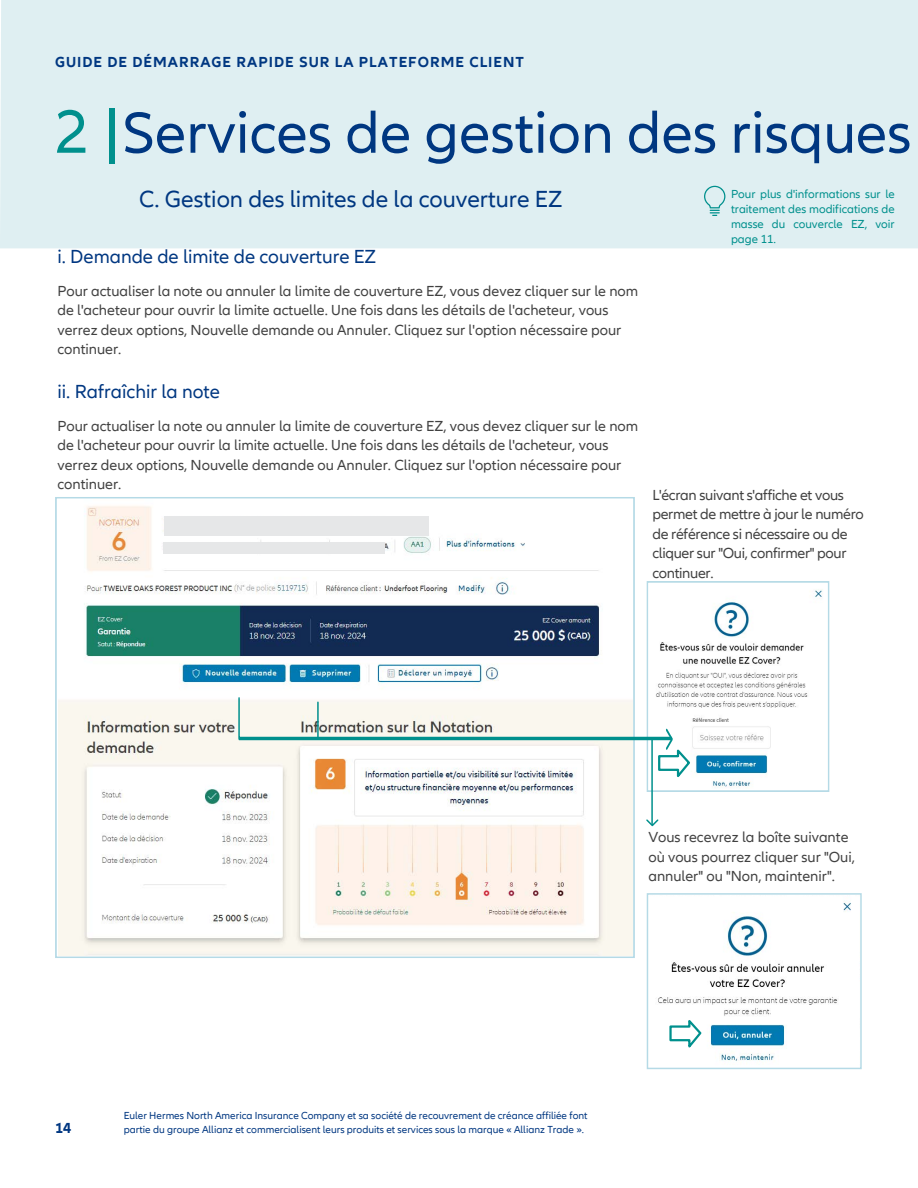
<style>
.page{position:relative;width:918px;height:1188px;background:#fff}
.page>*{position:absolute;margin:0;border:0;box-sizing:border-box;transform-origin:0 0}
.t1{font:60px "Allianz Neo";color:#003781}
.t2{font:24px "Allianz Neo";color:#003781}
.t3{font:19.5px "Allianz Neo";color:#003781}
.t4{font:15px/19.5px "Allianz Neo";color:#414141}
.t5{font:15px/19.5px "Allianz Neo";letter-spacing:-.02em;color:#414141}
.t6{font:700 15px "Allianz Neo";letter-spacing:.07em;color:#003781}
.t7{font:700 15px "Allianz Neo";color:#003781}
.t8{font:12px/15px "Allianz Neo";color:#00908d;text-align:justify}
.t9{font:10.5px/13.5px "Allianz Neo";color:#003781}
.s1{font-size:63.45px;color:#00908d}
</style>
<div class="page">
<img style="left:658px;top:902px;width:193px;height:159px">
<img style="left:656px;top:589px;width:166px;height:199px">
<div style="left:647px;top:581px;width:182px;height:211px;border:2px solid #b5dae6"></div>
<img style="left:58px;top:506px;width:574px;height:449px">
<div style="left:0;top:0;width:918px;height:248px;background:#dfeff2"></div>
<div style="left:55px;top:497px;width:580px;height:461px;border:2px solid #b5dae6"></div>
<div style="left:647px;top:893px;width:215px;height:176px;border:1px solid #b5dae6"></div>
<svg style="left:668px;top:1018px;width:35px;height:35px"></svg>
<svg style="left:238px;top:695px;width:454px;height:133px"></svg>
<svg style="left:704px;top:186px;width:21px;height:30px"></svg>
<div style="left:164px;top:516px;width:265px;height:20px;background:#e6e7e8"></div>
<div style="left:164px;top:543px;width:221px;height:11px;background:#e6e7e8"></div>
<p class="t6" style="left:55px;top:53px;width:471px">GUIDE DE DÉMARRAGE RAPIDE SUR LA PLATEFORME CLIENT</p>
<h1 class="t1" style="left:55px;top:99px;width:858px"><span class="s1">2 |</span>Services de gestion des risques</h1>
<h2 class="t2" style="left:139px;top:186px;width:425px">C. Gestion des limites de la couverture EZ</h2>
<h3 class="t3" style="left:57px;top:245px;width:320px">i. Demande de limite de couverture EZ</h3>
<p class="t4" style="left:57px;top:281px;width:582px">Pour actualiser la note ou annuler la limite de couverture EZ, vous devez cliquer sur le nom de l'acheteur pour ouvrir la limite actuelle. Une fois dans les détails de l'acheteur, vous verrez deux options, Nouvelle demande ou Annuler. Cliquez sur l'option nécessaire pour continuer.</p>
<h3 class="t3" style="left:57px;top:380px;width:164px">ii. Rafraîchir la note</h3>
<p class="t4" style="left:57px;top:417px;width:582px">Pour actualiser la note ou annuler la limite de couverture EZ, vous devez cliquer sur le nom de l'acheteur pour ouvrir la limite actuelle. Une fois dans les détails de l'acheteur, vous verrez deux options, Nouvelle demande ou Annuler. Cliquez sur l'option nécessaire pour continuer.</p>
<p class="t8" style="left:731px;top:187px;width:165px">Pour plus d'informations sur le traitement des modifications de masse du couvercle EZ, voir page 11.</p>
<p class="t5" style="left:652px;top:485px;width:213px">L'écran suivant s'affiche et vous permet de mettre à jour le numéro de référence si nécessaire ou de cliquer sur "Oui, confirmer" pour continuer.</p>
<p class="t4" style="left:648px;top:828px;width:208px">Vous recevrez la boîte suivante où vous pourrez cliquer sur "Oui, annuler" ou "Non, maintenir".</p>
<p class="t7" style="left:55px;top:1119px;width:18px">14</p>
<p class="t9" style="left:124px;top:1109px;width:465px">Euler Hermes North America Insurance Company et sa société de recouvrement de créance affiliée font partie du groupe Allianz et commercialisent leurs produits et services sous la marque « Allianz Trade ».</p>
</div>
